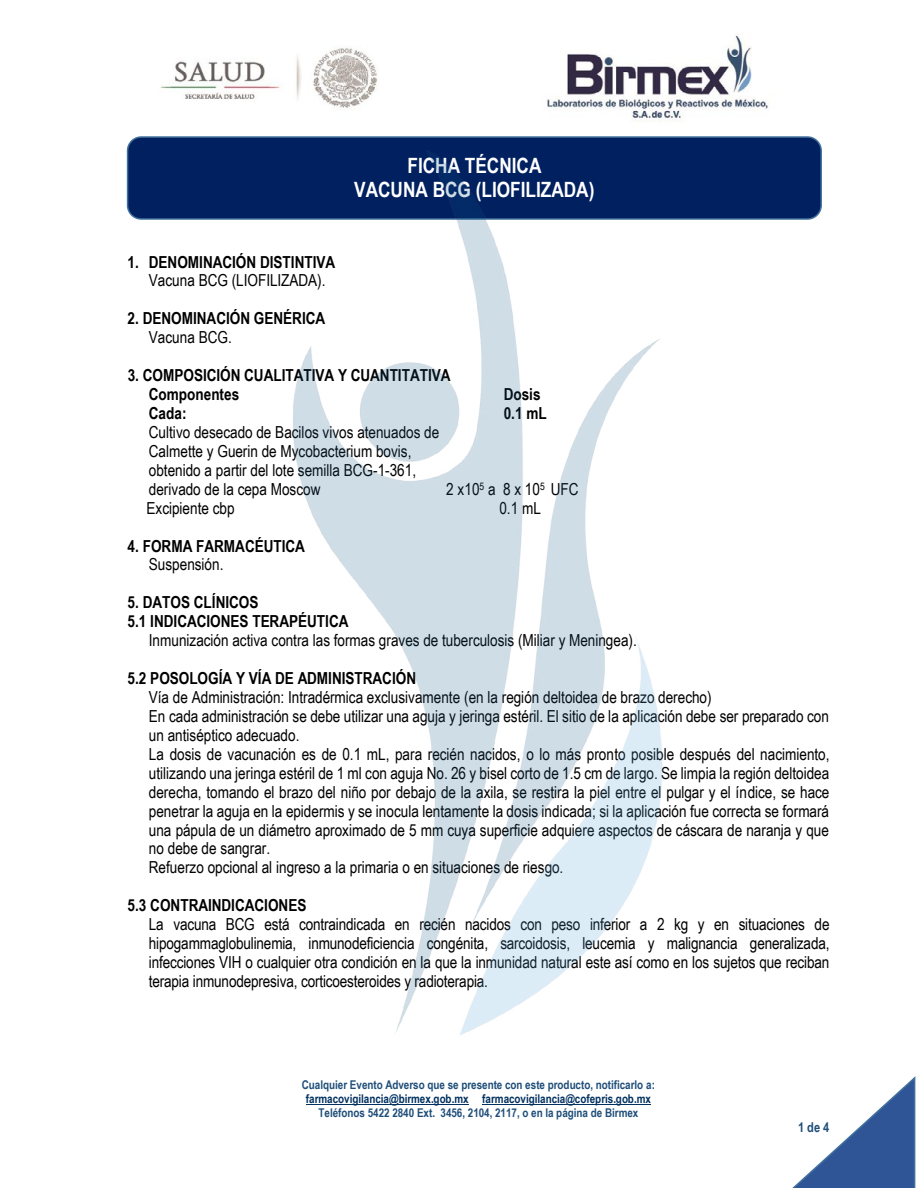
<style>
.page{position:relative;width:918px;height:1188px;background:#fff}
.page>*{position:absolute;margin:0;border:0;box-sizing:border-box;transform-origin:0 0}
.t1{font:700 21px/24.3px "Arial Narrow";color:#fff;text-align:center}
.t2{font:16.5px/18.9px "Arial Narrow";color:#000}
.t3{font:700 16.5px/18.9px "Arial Narrow";color:#000}
.t4{font:700 13.5px "Arial Narrow";color:#1f4e79}
.t5{font:700 12px "Arial Narrow";letter-spacing:-.005em;color:#1f4e79}
.t6{font:700 12px "Arial Narrow";letter-spacing:-.005em;color:#023160}
</style>
<div class="page">
<hr style="left:306px;top:1104px;width:163px;height:1px;background:#023160">
<hr style="left:482px;top:1104px;width:169px;height:1px;background:#023160">
<img style="left:160px;top:35px;width:608px;height:86px">
<svg style="left:792px;top:1076px;width:124px;height:112px"></svg>
<svg style="left:127px;top:136px;width:695px;height:84px"></svg>
<img style="left:126px;top:138px;width:696px;height:897px">
<p class="t1" style="left:354px;top:153px;width:242px">FICHA TÉCNICA<br>VACUNA BCG (LIOFILIZADA)</p>
<p class="t3" style="left:128px;top:251px;width:209px">1. DENOMINACIÓN DISTINTIVA</p>
<p class="t2" style="left:149px;top:271px;width:178px">Vacuna BCG (LIOFILIZADA).</p>
<p class="t3" style="left:128px;top:308px;width:199px">2. DENOMINACIÓN GENÉRICA</p>
<p class="t2" style="left:149px;top:327px;width:84px">Vacuna BCG.</p>
<p class="t3" style="left:149px;top:365px;width:303px;text-indent:-21px">3. COMPOSICIÓN CUALITATIVA Y CUANTITATIVA<br>Componentes</p>
<p class="t3" style="left:504px;top:384px;width:38px">Dosis</p>
<p class="t3" style="left:149px;top:403px;width:39px">Cada:</p>
<p class="t3" style="left:504px;top:403px;width:45px">0.1 mL</p>
<p class="t2" style="left:149px;top:422px;width:292px">Cultivo desecado de Bacilos vivos atenuados de Calmette y Guerin de Mycobacterium bovis, obtenido a partir del lote semilla BCG-1-361, derivado de la cepa Moscow</p>
<p class="t2" style="left:446px;top:479px;width:134px">2 x10<sup>5</sup> a 8 x 10<sup>5</sup> UFC</p>
<p class="t2" style="left:147px;top:498px;width:90px">Excipiente cbp</p>
<p class="t2" style="left:499px;top:498px;width:43px">0.1 mL</p>
<p class="t3" style="left:128px;top:536px;width:179px">4. FORMA FARMACÉUTICA</p>
<p class="t2" style="left:149px;top:555px;width:76px">Suspensión.</p>
<p class="t3" style="left:128px;top:592px;width:222px">5. DATOS CLÍNICOS<br>5.1 INDICACIONES TERAPÉUTICA</p>
<p class="t2" style="left:149px;top:630px;width:490px">Inmunización activa contra las formas graves de tuberculosis (Miliar y Meningea).</p>
<p class="t3" style="left:128px;top:668px;width:290px">5.2 POSOLOGÍA Y VÍA DE ADMINISTRACIÓN</p>
<p class="t2" style="left:149px;top:687px;width:682px">Vía de Administración: Intradérmica exclusivamente (en la región deltoidea de brazo derecho)<br>En cada administración se debe utilizar una aguja y jeringa estéril. El sitio de la aplicación debe ser preparado con un antiséptico adecuado.<br>La dosis de vacunación es de 0.1 mL, para recién nacidos, o lo más pronto posible después del nacimiento, utilizando una jeringa estéril de 1 ml con aguja No. 26 y bisel corto de 1.5 cm de largo. Se limpia la región deltoidea derecha, tomando el brazo del niño por debajo de la axila, se restira la piel entre el pulgar y el índice, se hace penetrar la aguja en la epidermis y se inocula lentamente la dosis indicada; si la aplicación fue correcta se formará una pápula de un diámetro aproximado de 5 mm cuya superficie adquiere aspectos de cáscara de naranja y que no debe de sangrar.<br>Refuerzo opcional al ingreso a la primaria o en situaciones de riesgo.</p>
<p class="t3" style="left:128px;top:895px;width:180px">5.3 CONTRAINDICACIONES</p>
<p class="t2" style="left:149px;top:914px;width:682px;text-align:justify">La vacuna BCG está contraindicada en recién nacidos con peso inferior a 2 kg y en situaciones de hipogammaglobulinemia, inmunodeficiencia congénita, sarcoidosis, leucemia y malignancia generalizada, infecciones VIH o cualquier otra condición en la que la inmunidad natural este así como en los sujetos que reciban terapia inmunodepresiva, corticoesteroides y radioterapia.</p>
<p class="t5" style="left:302px;top:1076px;width:355px">Cualquier Evento Adverso que se presente con este producto, notificarlo a:</p>
<p class="t6" style="left:306px;top:1090px;width:347px">farmacovigilancia@birmex.gob.mx farmacovigilancia@cofepris.gob.mx</p>
<p class="t5" style="left:318px;top:1103px;width:321px">Teléfonos 5422 2840 Ext. 3456, 2104, 2117, o en la página de Birmex</p>
<p class="t4" style="left:798px;top:1117px;width:33px">1de 4</p>
</div>
